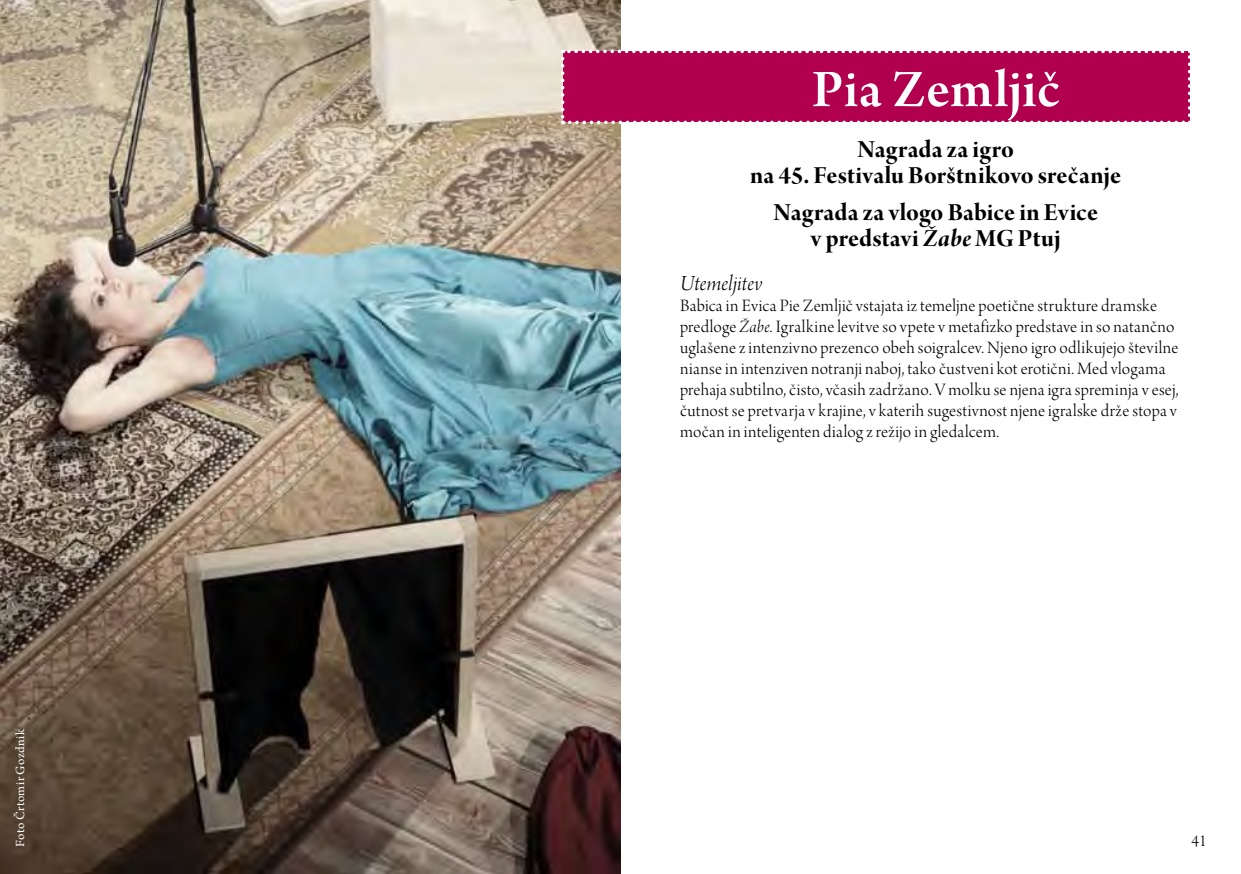
<style>
.page{position:relative;width:1241px;height:874px;background:#fff}
.page>*{position:absolute;margin:0;border:0;box-sizing:border-box;transform-origin:0 0}
.t1{font:56px "Arno Pro Smbd Subhead";letter-spacing:.02em;color:#fff}
.t2{font:26.25px/26.2px "Arno Pro Bold Display";letter-spacing:.01em;color:#000;text-align:center}
.t3{font:22.75px "Arno Pro Light Italic Display";letter-spacing:.01em;color:#000}
.t4{font:18.38px/21px "Arno Pro Light Display";letter-spacing:.015em;color:#000}
.t5{font:17.5px "Arno Pro Light Display";color:#000}
.t6{font:13.12px "Arno Pro";letter-spacing:.03em;color:#fff}
.s1{font-family:"Arno Pro Bold Italic Display"}
.s2{font-family:"Arno Pro Light Italic Display"}
</style>
<div class="page">
<img style="left:0;top:0;width:620px;height:873px">
<svg style="left:561px;top:50px;width:629px;height:74px;background:#b50f57"></svg>
<p class="t6" style="left:13px;top:846px;width:120px;rotate:-90deg">Foto Črtomir Gozdnik</p>
<h1 class="t1" style="left:811px;top:58px;width:249px">Pia Zemljič</h1>
<h2 class="t2" style="left:750px;top:138px;width:372px">Nagrada za igro<br>na 45. Festivalu Borštnikovo srečanje</h2>
<h2 class="t2" style="left:773px;top:200px;width:326px">Nagrada za vlogo Babice in Evice v predstavi <span class="s1">Žabe</span> MG Ptuj</h2>
<p class="t3" style="left:680px;top:270px;width:84px">Utemeljitev</p>
<p class="t4" style="left:680px;top:296px;width:500px">Babica in Evica Pie Zemljič vstajata iz temeljne poetične strukture dramske predloge <span class="s2">Žabe</span>. Igralkine levitve so vpete v metafizko predstave in so natančno uglašene z intenzivno prezenco obeh soigralcev. Njeno igro odlikujejo številne nianse in intenziven notranji naboj, tako čustveni kot erotični. Med vlogama prehaja subtilno, čisto, včasih zadržano. V molku se njena igra spreminja v esej, čutnost se pretvarja v krajine, v katerih sugestivnost njene igralske drže stopa v močan in inteligenten dialog z režijo in gledalcem.</p>
<p class="t5" style="left:1191px;top:831px;width:17px">41</p>
</div>
